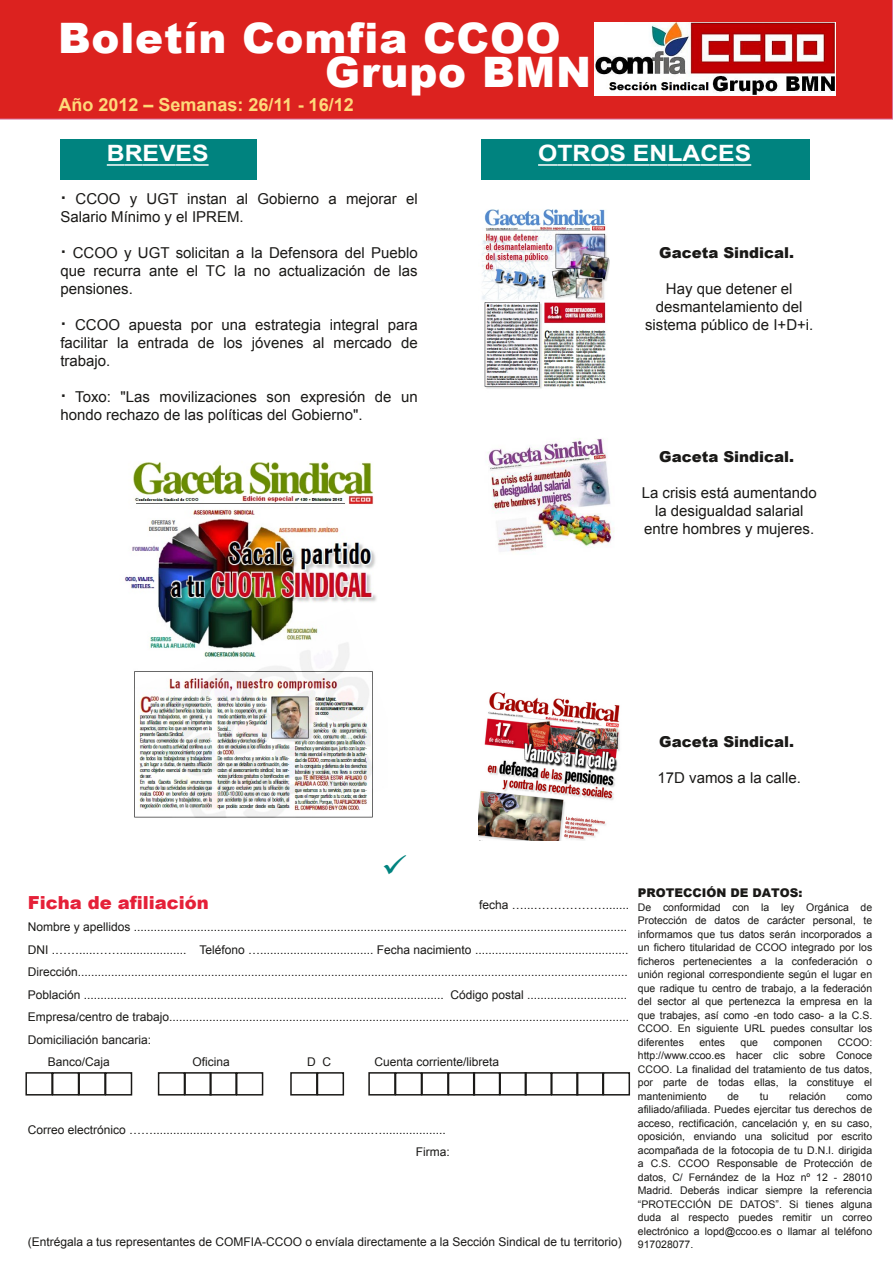
<style>
.page{position:relative;width:893px;height:1263px;background:#fff}
.page>*{position:absolute;margin:0;border:0;box-sizing:border-box;transform-origin:0 0}
.t1{font:900 42px/34.5px "Arial";letter-spacing:.02em;color:#fff}
.t2{font:700 22.5px "Arial";color:#fff;scale:1.1 1}
.t3{font:700 18px "Arial";color:#fed97a}
.t4{font:900 18px "Arial";color:#e52038}
.t5{font:15px/18px "Arial";color:#1a1917}
.t6{font:900 15px "Arial";color:#1a1917}
.t7{font:12px/22.5px "Arial";color:#1a1917}
.t8{font:900 12px "Arial";color:#1a1917}
.t9{font:10.5px/13.5px "Arial";color:#1a1917;text-align:justify}
.s1{font-weight:700;font-size:18px}
</style>
<div class="page">
<div style="left:60px;top:139px;width:196px;height:40px;background:#00837f"></div>
<svg style="left:107px;top:164px;width:102px;height:2px"></svg>
<div style="left:481px;top:139px;width:329px;height:40px;background:#00837f"></div>
<svg style="left:538px;top:164px;width:52px;height:2px"></svg>
<hr style="left:590px;top:164px;width:20px;height:2px;background:#fff">
<svg style="left:610px;top:164px;width:141px;height:2px"></svg>
<div style="left:25px;top:1072px;width:28px;height:23px;border:2px solid #1a1917"></div>
<div style="left:52px;top:1072px;width:27px;height:23px;border:2px solid #1a1917"></div>
<div style="left:78px;top:1072px;width:28px;height:23px;border:2px solid #1a1917"></div>
<div style="left:105px;top:1072px;width:27px;height:23px;border:2px solid #1a1917"></div>
<div style="left:158px;top:1072px;width:27px;height:23px;border:2px solid #1a1917"></div>
<div style="left:184px;top:1072px;width:28px;height:23px;border:2px solid #1a1917"></div>
<div style="left:209px;top:1072px;width:28px;height:23px;border:2px solid #1a1917"></div>
<div style="left:236px;top:1072px;width:27px;height:23px;border:2px solid #1a1917"></div>
<div style="left:290px;top:1072px;width:28px;height:23px;border:2px solid #1a1917"></div>
<div style="left:317px;top:1072px;width:27px;height:23px;border:2px solid #1a1917"></div>
<div style="left:368px;top:1072px;width:28px;height:23px;border:2px solid #1a1917"></div>
<div style="left:395px;top:1072px;width:27px;height:23px;border:2px solid #1a1917"></div>
<div style="left:421px;top:1072px;width:28px;height:23px;border:2px solid #1a1917"></div>
<div style="left:448px;top:1072px;width:27px;height:23px;border:2px solid #1a1917"></div>
<div style="left:473px;top:1072px;width:27px;height:23px;border:2px solid #1a1917"></div>
<div style="left:499px;top:1072px;width:28px;height:23px;border:2px solid #1a1917"></div>
<div style="left:525px;top:1072px;width:27px;height:23px;border:2px solid #1a1917"></div>
<div style="left:551px;top:1072px;width:27px;height:23px;border:2px solid #1a1917"></div>
<div style="left:576px;top:1072px;width:28px;height:23px;border:2px solid #1a1917"></div>
<div style="left:603px;top:1072px;width:27px;height:23px;border:2px solid #1a1917"></div>
<img style="left:478px;top:692px;width:142px;height:148px">
<img style="left:487px;top:438px;width:127px;height:114px">
<img style="left:482px;top:209px;width:127px;height:180px">
<img style="left:125px;top:462px;width:251px;height:355px">
<div style="left:0;top:0;width:893px;height:119px;background:#dc221f"></div>
<img style="left:595px;top:22px;width:241px;height:73px">
<h1 class="t1" style="left:325px;top:21px;width:267px;text-indent:-267px">Boletín Comfia CCOO<br>Grupo BMN</h1>
<h3 class="t3" style="left:58px;top:94px;width:297px">Año 2012 – Semanas: 26/11 - 16/12</h3>
<h2 class="t2" style="left:107px;top:140px;width:94px">BREVES</h2>
<h2 class="t2" style="left:538px;top:140px;width:195px">OTROS ENLACES</h2>
<p class="t5" style="left:60px;top:190px;width:359px"><span class="s1">·</span> CCOO y UGT instan al Gobierno a mejorar el<br>Salario Mínimo y el IPREM.</p>
<p class="t5" style="left:60px;top:244px;width:359px;text-align:justify"><span class="s1">·</span> CCOO y UGT solicitan a la Defensora del Pueblo que recurra ante el TC la no actualización de las pensiones.</p>
<p class="t5" style="left:60px;top:316px;width:359px;text-align:justify"><span class="s1">·</span> CCOO apuesta por una estrategia integral para facilitar la entrada de los jóvenes al mercado de trabajo.</p>
<p class="t5" style="left:60px;top:388px;width:359px"><span class="s1">·</span> Toxo: "Las movilizaciones son expresión de un hondo rechazo de las políticas del Gobierno".</p>
<p class="t6" style="left:659px;top:244px;width:137px">Gaceta Sindical.</p>
<p class="t5" style="left:645px;top:280px;width:170px;text-align:center">Hay que detener el desmantelamiento del sistema público de I+D+i.</p>
<p class="t6" style="left:659px;top:448px;width:137px">Gaceta Sindical.</p>
<p class="t5" style="left:642px;top:484px;width:177px;text-align:center">La crisis está aumentando la desigualdad salarial entre hombres y mujeres.</p>
<p class="t6" style="left:659px;top:733px;width:137px">Gaceta Sindical.</p>
<p class="t5" style="left:657px;top:769px;width:145px">17D vamos a la calle.</p>
<h3 class="t4" style="left:28px;top:892px;width:183px">Ficha de afiliación</h3>
<p class="t7" style="left:479px;top:893px;width:152px">fecha …...……………….......</p>
<p class="t7" style="left:28px;top:916px;width:601px">Nombre y apellidos ....................................................................................................................................................</p>
<p class="t7" style="left:28px;top:938px;width:602px">DNI .…….....…….................... Teléfono ….................................. Fecha nacimiento ..............................................</p>
<p class="t7" style="left:28px;top:961px;width:602px">Dirección.....................................................................................................................................................................</p>
<p class="t7" style="left:28px;top:983px;width:601px">Población ............................................................................................................ Código postal ..............................</p>
<p class="t7" style="left:28px;top:1006px;width:603px">Empresa/centro de trabajo..........................................................................................................................................</p>
<p class="t7" style="left:28px;top:1028px;width:125px">Domiciliación bancaria:</p>
<p class="t7" style="left:48px;top:1051px;width:64px">Banco/Caja</p>
<p class="t7" style="left:192px;top:1051px;width:39px">Oficina</p>
<p class="t7" style="left:307px;top:1051px;width:25px">D C</p>
<p class="t7" style="left:374px;top:1051px;width:126px">Cuenta corriente/libreta</p>
<p class="t7" style="left:416px;top:1118px;width:35px;text-indent:-388px">Correo electrónico ……..................………………………………....…...................<br>Firma:</p>
<p class="t7" style="left:28px;top:1231px;width:595px">(Entrégala a tus representantes de COMFIA-CCOO o envíala directamente a la Sección Sindical de tu territorio)</p>
<p class="t8" style="left:638px;top:886px;width:166px">PROTECCIÓN DE DATOS:</p>
<p class="t9" style="left:638px;top:900px;width:236px">De conformidad con la ley Orgánica de Protección de datos de carácter personal, te informamos que tus datos serán incorporados a un fichero titularidad de CCOO integrado por los ficheros pertenecientes a la confederación o unión regional correspondiente según el lugar en que radique tu centro de trabajo, a la federación del sector al que pertenezca la empresa en la que trabajes, así como -en todo caso- a la C.S.<br>CCOO. En siguiente URL puedes consultar los diferentes</p>
<p class="t9" style="left:638px;top:1035px;width:236px;text-indent:200px">CCOO: http://www.ccoo.es hacer clic sobre Conoce CCOO. La finalidad del tratamiento de tus datos, por parte de todas ellas, la constituye el mantenimiento</p>
<p class="t9" style="left:699px;top:1035px;width:27px">entes</p>
<p class="t9" style="left:740px;top:1035px;width:19px">que</p>
<p class="t9" style="left:773px;top:1035px;width:51px">componen</p>
<p class="t9" style="left:727px;top:1089px;width:13px">de</p>
<p class="t9" style="left:760px;top:1089px;width:10px">tu</p>
<p class="t9" style="left:789px;top:1089px;width:38px">relación</p>
<p class="t9" style="left:638px;top:1089px;width:236px;text-indent:209px">como afiliado/afiliada. Puedes ejercitar tus derechos de acceso, rectificación, cancelación y, en su caso, oposición, enviando una solicitud por escrito acompañada de la fotocopia de tu D.N.I. dirigida a C.S. CCOO Responsable de Protección de datos, C/ Fernández de la Hoz nº 12 - 28010<br>Madrid. Deberás indicar siempre la referencia “PROTECCIÓN DE DATOS”. Si tienes alguna duda al respecto puedes remitir un correo electrónico a lopd@ccoo.es o llamar al teléfono 917028077.</p>
</div>
